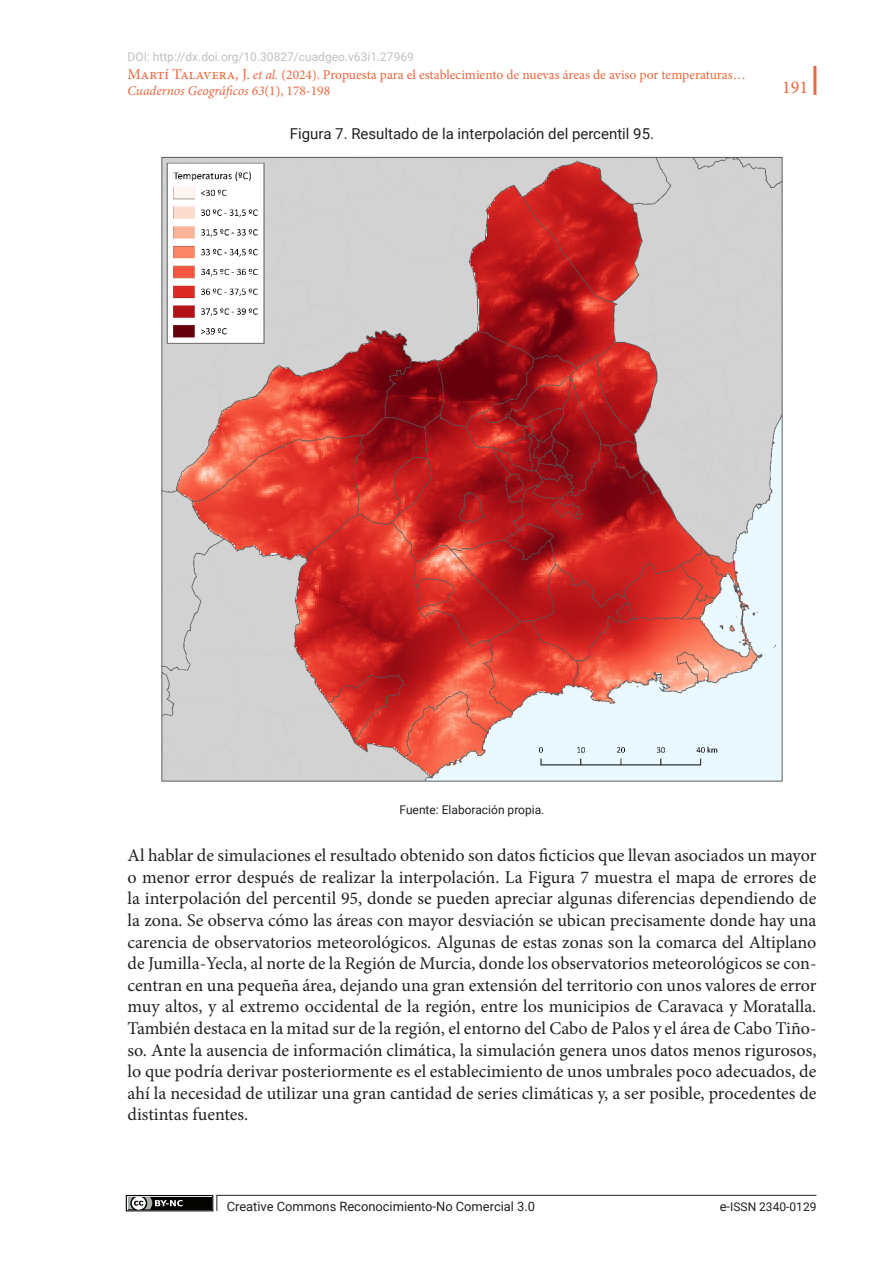
<style>
.page{position:relative;width:893px;height:1263px;background:#fff}
.page>*{position:absolute;margin:0;border:0;box-sizing:border-box;transform-origin:0 0}
.t1{font:18px/21.6px "Minion Pro";color:#231f20;text-align:justify}
.t2{font:18px "Minion Pro";color:#ea663b}
.sps_figur_titulo{font:15px "Roboto";color:#231f20}
.t3{font:13.5px/16.2px "Minion Pro";color:#ea663b}
.t4{font:12.9px "Roboto";color:#231f20}
.t5{font:12px "Roboto";color:#c0c0c0}
.sps_pies_figuras{font:12px "Roboto";color:#231f20}
.s1{font-size:15px}
.s2{font-style:italic}
.s3{font-size:12.9px}
</style>
<div class="page">
<hr style="left:813px;top:66px;width:3px;height:29px;background:#ea663b">
<svg style="left:216px;top:1195px;width:601px;height:16px"></svg>
<div style="left:126px;top:1195px;width:87px;height:16px;border:1px solid #040503"></div>
<div style="left:128px;top:1197px;width:83px;height:12px;background:#040503"></div>
<svg style="left:128px;top:1197px;width:55px;height:12px"></svg>
<img style="left:161px;top:156px;width:622px;height:626px">
<p class="t5" style="left:128px;top:48px;width:288px">DOI: http://dx.doi.org/10.30827/cuadgeo.v63i1.27969</p>
<p class="t3" style="left:128px;top:66px;width:620px"><span class="s1">Martí Talavera, J.</span> <span class="s2">et al.</span> (2024). Propuesta para el establecimiento de nuevas áreas de aviso por temperaturas…<br><span class="s2">Cuadernos Geográficos 63</span>(1), 178-198</p>
<p class="sps_figur_titulo" style="left:290px;top:123px;width:366px">Figura 7. Resultado de la interpolación del percentil 95.</p>
<p class="t2" style="left:782px;top:75px;width:27px">191</p>
<p class="sps_pies_figuras" style="left:400px;top:801px;width:146px">Fuente: Elaboración propia.</p>
<p class="t1" style="left:128px;top:845px;width:690px">Al hablar de simulaciones el resultado obtenido son datos ficticios que llevan asociados un mayor o menor error después de realizar la interpolación. La Figura 7 muestra el mapa de errores de la interpolación del percentil 95, donde se pueden apreciar algunas diferencias dependiendo de la zona. Se observa cómo las áreas con mayor desviación se ubican precisamente donde hay una carencia de observatorios meteorológicos. Algunas de estas zonas son la comarca del Altiplano de Jumilla-Yecla, al norte de la Región de Murcia, donde los observatorios meteorológicos se con&shy;centran en una pequeña área, dejando una gran extensión del territorio con unos valores de error muy altos, y al extremo occidental de la región, entre los municipios de Caravaca y Moratalla.<br>También destaca en la mitad sur de la región, el entorno del Cabo de Palos y el área de Cabo Tiño&shy;so. Ante la ausencia de información climática, la simulación genera unos datos menos rigurosos, lo que podría derivar posteriormente es el establecimiento de unos umbrales poco adecuados, de ahí la necesidad de utilizar una gran cantidad de series climáticas y, a ser posible, procedentes de distintas fuentes.</p>
<p class="t4" style="left:227px;top:1197px;width:310px">Creative Commons Reconocimiento-No Comercial 3.0</p>
<p class="sps_pies_figuras" style="left:720px;top:1198px;width:98px"><span class="s3">e-</span>ISSN 2340-0129</p>
</div>
